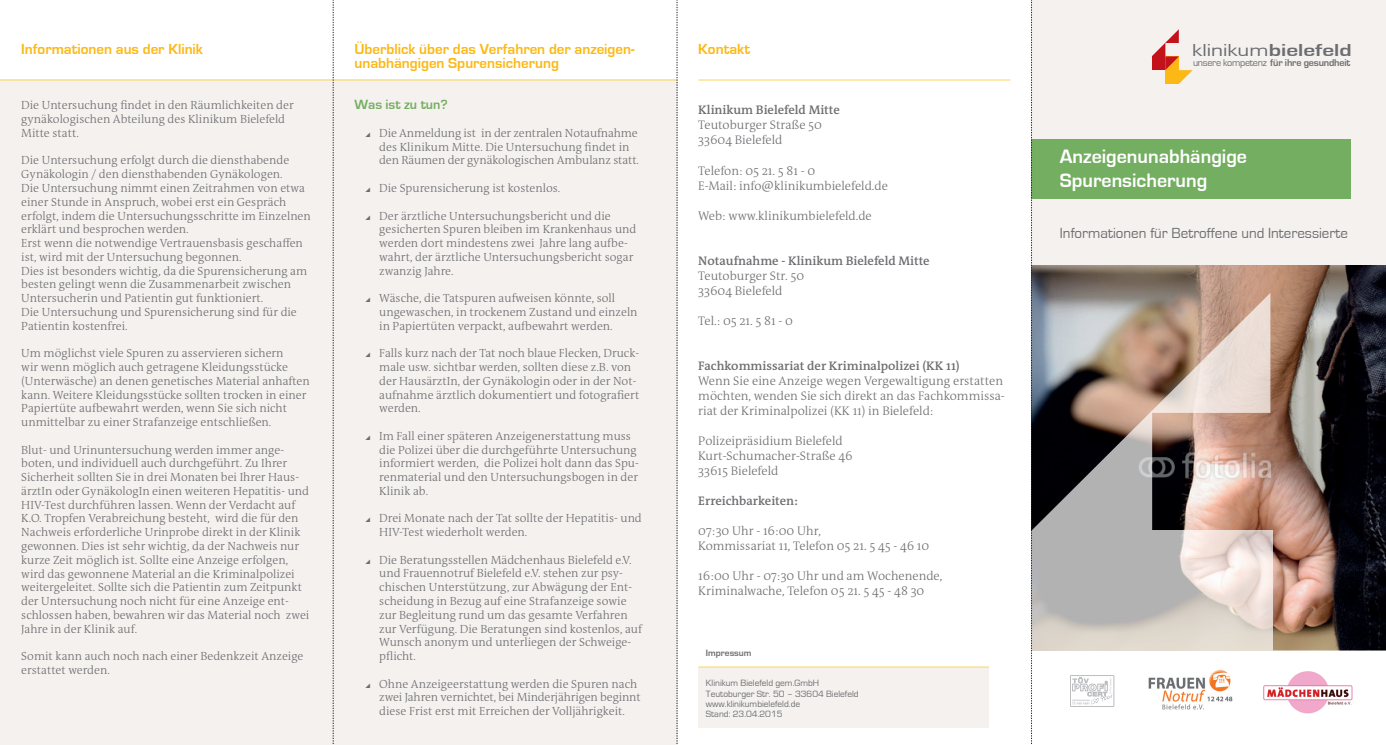
<style>
.page{position:relative;width:1386px;height:745px;background:#fff}
.page>*{position:absolute;margin:0;border:0;box-sizing:border-box;transform-origin:0 0}
.t1{font:700 20px/24px "Eurostile";color:#fff}
.t2{font:700 17.88px "Eurostile";color:#6c6d70;scale:1.31 1}
.t3{font:700 15px/13.8px "Eurostile";color:#fcb814}
.t4{font:15px "Eurostile";color:#6c6d70}
.t5{font:700 13.75px "Eurostile";color:#74ae60}
.t6{font:300 12.5px/15px "The Antiqua B W3";color:#6c6d70}
.t7{font:600 12.5px "The Antiqua B W6";color:#6c6d70}
.t8{font:300 11.88px/13.8px "The Antiqua B W3";color:#6c6d70}
.t9{font:700 10.12px "Eurostile";letter-spacing:-.02em;color:#6c6d70}
.t10{font:9.38px/10px "Eurostile";color:#6c6d70}
.t11{font:700 9.38px "Eurostile";color:#6c6d70}
.s1{font-weight:400}
</style>
<div class="page">
<div style="left:0;top:80px;width:677px;height:664px;background:#f5f1ef"></div>
<hr style="left:698px;top:80px;width:312px;height:1px;background:#fed55c">
<hr style="left:0;top:80px;width:677px;height:1px;background:#fed55c">
<div style="left:698px;top:666px;width:291px;height:61px;background:#f5f1ef"></div>
<hr style="left:698px;top:666px;width:291px;height:1px;background:#fed55c">
<svg style="left:333px;top:0;width:1px;height:744px"></svg>
<svg style="left:677px;top:0;width:1px;height:744px"></svg>
<img style="left:1031px;top:0;width:354px;height:744px">
<p class="t3" style="left:21px;top:43px;width:183px">Informationen aus der Klinik</p>
<p class="t8" style="left:21px;top:98px;width:274px">Die Untersuchung findet in den Räumlichkeiten der gynäkologischen Abteilung des Klinikum Bielefeld<br>Mitte statt.</p>
<p class="t8" style="left:21px;top:154px;width:291px">Die Untersuchung erfolgt durch die diensthabende Gynäkologin / den diensthabenden Gynäkologen.<br>Die Untersuchung nimmt einen Zeitrahmen von etwa einer Stunde in Anspruch, wobei erst ein Gespräch erfolgt, indem die Untersuchungsschritte im Einzelnen erklärt und besprochen werden.<br>Erst wenn die notwendige Vertrauensbasis geschaffen ist, wird mit der Untersuchung begonnen.<br>Dies ist besonders wichtig, da die Spurensicherung am besten gelingt wenn die Zusammenarbeit zwischen Untersucherin und Patientin gut funktioniert.<br>Die Untersuchung und Spurensicherung sind für die Patientin kostenfrei.</p>
<p class="t8" style="left:21px;top:346px;width:290px">Um möglichst viele Spuren zu asservieren sichern<br>wir wenn möglich auch getragene Kleidungsstücke (Unterwäsche) an denen genetisches Material anhaften kann. Weitere Kleidungsstücke sollten trocken in einer Papiertüte aufbewahrt werden, wenn Sie sich nicht unmittelbar zu einer Strafanzeige entschließen.</p>
<p class="t8" style="left:21px;top:442px;width:290px">Blut- und Urinuntersuchung werden immer ange&shy;boten, und individuell auch durchgeführt. Zu Ihrer Sicherheit sollten Sie in drei Monaten bei Ihrer Haus&shy;ärztIn oder GynäkologIn einen weiteren Hepatitis- und HIV-Test durchführen lassen. Wenn der Verdacht auf K.O. Tropfen Verabreichung besteht, wird die für den Nachweis erforderliche Urinprobe direkt in der Klinik gewonnen. Dies ist sehr wichtig, da der Nachweis nur kurze Zeit möglich ist. Sollte eine Anzeige erfolgen, wird das gewonnene Material an die Kriminalpolizei weitergeleitet. Sollte sich die Patientin zum Zeitpunkt der Untersuchung noch nicht für eine Anzeige ent&shy;schlossen haben, bewahren wir das Material noch zwei Jahre in der Klinik auf.</p>
<p class="t8" style="left:21px;top:649px;width:284px">Somit kann auch noch nach einer Bedenkzeit Anzeige erstattet werden.</p>
<p class="t3" style="left:354px;top:43px;width:281px">Überblick über das Verfahren der anzeigen&shy;unabhängigen Spurensicherung</p>
<p class="t5" style="left:354px;top:97px;width:95px">Was ist zu tun?</p>
<p class="t8" style="left:379px;top:126px;width:261px">Die Anmeldung ist in der zentralen Notaufnahme des Klinikum Mitte. Die Untersuchung findet in den Räumen der gynäkologischen Ambulanz statt.</p>
<p class="t8" style="left:379px;top:181px;width:183px">Die Spurensicherung ist kostenlos.</p>
<p class="t8" style="left:379px;top:208px;width:258px">Der ärztliche Untersuchungsbericht und die gesicherten Spuren bleiben im Krankenhaus und werden dort mindestens zwei Jahre lang aufbe&shy;wahrt, der ärztliche Untersuchungsbericht sogar zwanzig Jahre.</p>
<p class="t8" style="left:379px;top:291px;width:260px">Wäsche, die Tatspuren aufweisen könnte, soll ungewaschen, in trockenem Zustand und einzeln in Papiertüten verpackt, aufbewahrt werden.</p>
<p class="t8" style="left:379px;top:346px;width:261px">Falls kurz nach der Tat noch blaue Flecken, Druck&shy;male usw. sichtbar werden, sollten diese z.B. von der HausärztIn, der Gynäkologin oder in der Not&shy;aufnahme ärztlich dokumentiert und fotografiert werden.</p>
<p class="t8" style="left:379px;top:428px;width:261px">Im Fall einer späteren Anzeigenerstattung muss die Polizei über die durchgeführte Untersuchung informiert werden, die Polizei holt dann das Spu&shy;renmaterial und den Untersuchungsbogen in der Klinik ab.</p>
<p class="t8" style="left:379px;top:511px;width:264px">Drei Monate nach der Tat sollte der Hepatitis- und<br>HIV-Test wiederholt werden.</p>
<p class="t8" style="left:379px;top:552px;width:264px">Die Beratungsstellen Mädchenhaus Bielefeld e.V. und Frauennotruf Bielefeld e.V. stehen zur psy&shy;chischen Unterstützung, zur Abwägung der Ent&shy;scheidung in Bezug auf eine Strafanzeige sowie zur Begleitung rund um das gesamte Verfahren zur Verfügung. Die Beratungen sind kostenlos, auf Wunsch anonym und unterliegen der Schweige&shy;pflicht.</p>
<p class="t8" style="left:379px;top:676px;width:263px">Ohne Anzeigeerstattung werden die Spuren nach zwei Jahren vernichtet, bei Minderjährigen beginnt diese Frist erst mit Erreichen der Volljährigkeit.</p>
<p class="t3" style="left:698px;top:43px;width:53px">Kontakt</p>
<p class="t7" style="left:698px;top:102px;width:143px">Klinikum Bielefeld Mitte</p>
<p class="t6" style="left:698px;top:118px;width:125px">Teutoburger Straße 50<br>33604 Bielefeld</p>
<p class="t6" style="left:698px;top:163px;width:191px">Telefon: 05 21. 5 81 - 0<br>E-Mail: info@klinikumbielefeld.de</p>
<p class="t6" style="left:698px;top:208px;width:175px">Web: www.klinikumbielefeld.de</p>
<p class="t7" style="left:698px;top:252px;width:233px">Notaufnahme - Klinikum Bielefeld Mitte</p>
<p class="t6" style="left:698px;top:268px;width:108px">Teutoburger Str. 50<br>33604 Bielefeld</p>
<p class="t6" style="left:698px;top:313px;width:96px">Tel.: 05 21. 5 81 - 0</p>
<p class="t7" style="left:698px;top:357px;width:263px">Fachkommissariat der Kriminalpolizei (KK 11)</p>
<p class="t6" style="left:698px;top:373px;width:308px">Wenn Sie eine Anzeige wegen Vergewaltigung erstatten möchten, wenden Sie sich direkt an das Fachkommissa&shy;riat der Kriminalpolizei (KK 11) in Bielefeld:</p>
<p class="t6" style="left:698px;top:433px;width:156px">Polizeipräsidium Bielefeld<br>Kurt-Schumacher-Straße 46<br>33615 Bielefeld</p>
<p class="t7" style="left:698px;top:492px;width:101px">Erreichbarkeiten:</p>
<p class="t6" style="left:698px;top:523px;width:232px">07:30 Uhr - 16:00 Uhr,<br>Kommissariat 11, Telefon 05 21. 5 45 - 46 10</p>
<p class="t6" style="left:698px;top:568px;width:245px">16:00 Uhr - 07:30 Uhr und am Wochenende,<br>Kriminalwache, Telefon 05 21. 5 45 - 48 30</p>
<p class="t11" style="left:706px;top:647px;width:47px">Impressum</p>
<p class="t10" style="left:706px;top:678px;width:154px">Klinikum Bielefeld gem.GmbH<br>Teutoburger Str. 50 – 33604 Bielefeld www.klinikumbielefeld.de<br>Stand: 23.04.2015</p>
<h2 class="t2" style="left:1192px;top:41px;width:123px"><span class="s1">klinikum</span>bielefeld</h2>
<p class="t9" style="left:1193px;top:57px;width:159px"><span class="s1">unsere kompetenz</span> für ihre gesundheit</p>
<h1 class="t1" style="left:1059px;top:145px;width:189px">Anzeigenunabhängige<br>Spurensicherung</h1>
<p class="t4" style="left:1059px;top:225px;width:289px">Informationen für Betroffene und Interessierte</p>
</div>
